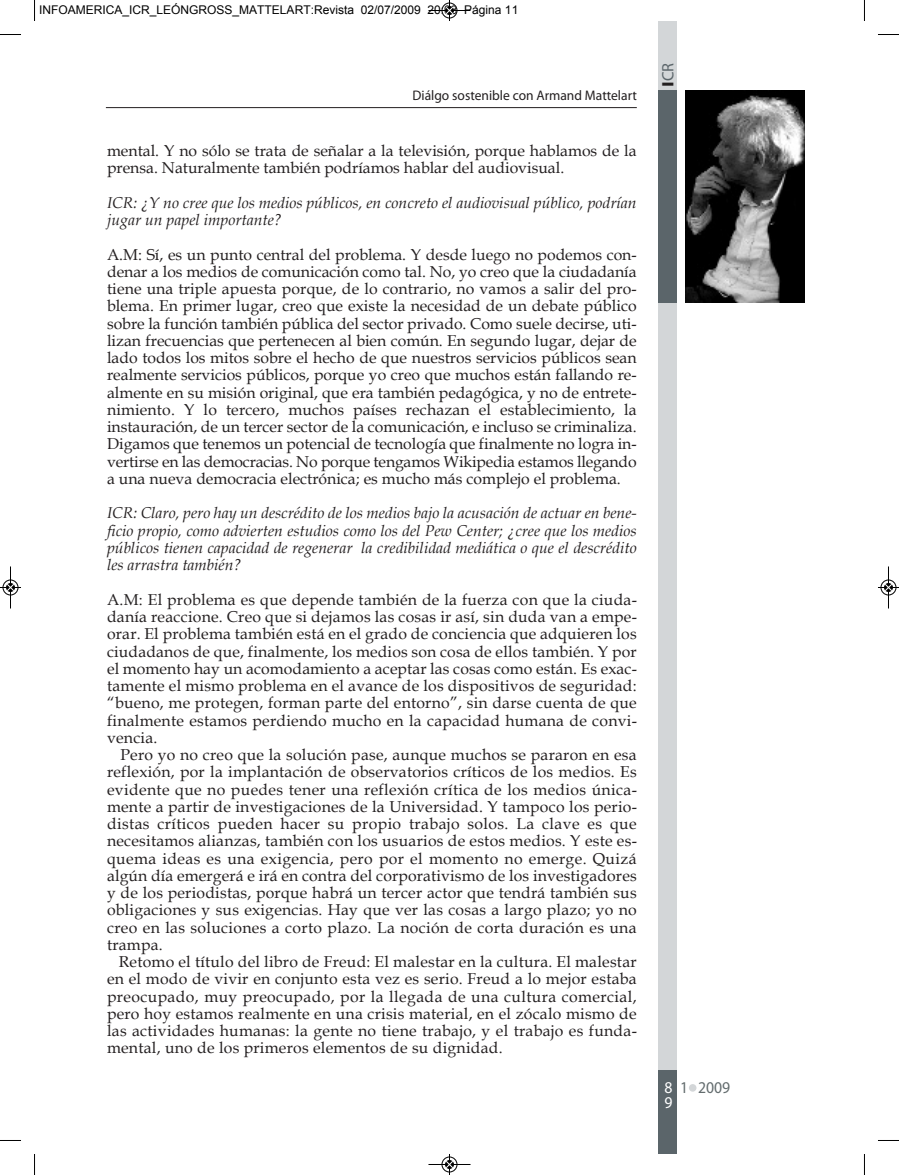
<style>
.page{position:relative;width:899px;height:1175px;background:#fff}
.page>*{position:absolute;margin:0;border:0;box-sizing:border-box;transform-origin:0 0}
.t1{font:16.5px "Myriad Pro";color:#636c6e;scale:.95 1}
.t2{font:16.5px "Myriad Pro";color:#5b656a}
.t3{font:16.5px/15px "Myriad Pro";color:#fff;scale:.95 1}
.t4{font:15.75px/17.2px "Book Antiqua";color:#231f20;text-align:justify}
.t5{font:italic 15.75px/17.2px "Book Antiqua";color:#231f20}
.t6{font:13.95px "Myriad Pro";color:#231f20}
.t7{font:12px "Arial";color:#000}
.s1{font-weight:700;color:#231f20}
</style>
<div class="page">
<div style="left:658px;top:34px;width:18px;height:1105px;background:#d3d6d8"></div>
<div style="left:688px;top:1084px;width:8px;height:7px;background:#d3d6d8;border-radius:50%"></div>
<img style="left:685px;top:90px;width:118px;height:212px">
<div style="left:658px;top:35px;width:19px;height:268px;background:#5b656a"></div>
<div style="left:658px;top:21px;width:19px;height:69px;background:#d3d6d8"></div>
<div style="left:658px;top:1070px;width:19px;height:84px;background:#5b656a"></div>
<hr style="left:106px;top:107px;width:530px;height:1px;background:#231f20">
<svg style="left:34px;top:0;width:1px;height:21px"></svg>
<svg style="left:0;top:34px;width:21px;height:1px"></svg>
<svg style="left:878px;top:34px;width:20px;height:1px"></svg>
<svg style="left:34px;top:1154px;width:1px;height:21px"></svg>
<svg style="left:0;top:1140px;width:21px;height:1px"></svg>
<svg style="left:878px;top:1140px;width:20px;height:1px"></svg>
<svg style="left:428px;top:0;width:43px;height:21px"></svg>
<svg style="left:428px;top:1154px;width:43px;height:21px"></svg>
<svg style="left:0;top:566px;width:21px;height:43px"></svg>
<svg style="left:878px;top:566px;width:20px;height:43px"></svg>
<p class="t7" style="left:39px;top:3px;width:480px">INFOAMERICA_ICR_LEÓNGROSS_MATTELART:Revista 02/07/2009 20:03 Página 11</p>
<p class="t6" style="left:412px;top:90px;width:226px">diálgo sostenible con Armand Mattelart</p>
<p class="t4" style="left:107px;top:142px;width:531px">mental. Y no sólo se trata de señalar a la televisión, porque hablamos de la prensa. Naturalmente también podríamos hablar del audiovisual.</p>
<p class="t5" style="left:107px;top:194px;width:531px">ICR: ¿Y no cree que los medios públicos, en concreto el audiovisual público, podrían jugar un papel importante?</p>
<p class="t4" style="left:107px;top:246px;width:531px">A.M: Sí, es un punto central del problema. Y desde luego no podemos con&shy;denar a los medios de comunicación como tal. No, yo creo que la ciudadanía tiene una triple apuesta porque, de lo contrario, no vamos a salir del pro&shy;blema. En primer lugar, creo que existe la necesidad de un debate público sobre la función también pública del sector privado. Como suele decirse, uti&shy;lizan frecuencias que pertenecen al bien común. En segundo lugar, dejar de lado todos los mitos sobre el hecho de que nuestros servicios públicos sean realmente servicios públicos, porque yo creo que muchos están fallando re&shy;almente en su misión original, que era también pedagógica, y no de entrete&shy;nimiento. Y lo tercero, muchos países rechazan el establecimiento, la instauración, de un tercer sector de la comunicación, e incluso se criminaliza.<br>Digamos que tenemos un potencial de tecnología que finalmente no logra in&shy;vertirse en las democracias. No porque tengamos Wikipedia estamos llegando a una nueva democracia electrónica; es mucho más complejo el problema.</p>
<p class="t5" style="left:107px;top:505px;width:531px;text-align:justify">ICR: Claro, pero hay un descrédito de los medios bajo la acusación de actuar en bene&shy;ficio propio, como advierten estudios como los del Pew Center; ¿cree que los medios públicos tienen capacidad de regenerar la credibilidad mediática o que el descrédito les arrastra también?</p>
<p class="t4" style="left:107px;top:591px;width:531px">A.M: El problema es que depende también de la fuerza con que la ciuda&shy;danía reaccione. Creo que si dejamos las cosas ir así, sin duda van a empe&shy;orar. El problema también está en el grado de conciencia que adquieren los ciudadanos de que, finalmente, los medios son cosa de ellos también. Y por el momento hay un acomodamiento a aceptar las cosas como están. Es exac&shy;tamente el mismo problema en el avance de los dispositivos de seguridad: “bueno, me protegen, forman parte del entorno”, sin darse cuenta de que finalmente estamos perdiendo mucho en la capacidad humana de convi&shy;vencia.</p>
<p class="t4" style="left:107px;top:746px;width:531px;text-indent:13px">Pero yo no creo que la solución pase, aunque muchos se pararon en esa reflexión, por la implantación de observatorios críticos de los medios. Es evidente que no puedes tener una reflexión crítica de los medios única&shy;mente a partir de investigaciones de la Universidad. Y tampoco los perio&shy;distas críticos pueden hacer su propio trabajo solos. La clave es que necesitamos alianzas, también con los usuarios de estos medios. Y este es&shy;quema ideas es una exigencia, pero por el momento no emerge. Quizá algún día emergerá e irá en contra del corporativismo de los investigadores y de los periodistas, porque habrá un tercer actor que tendrá también sus obligaciones y sus exigencias. Hay que ver las cosas a largo plazo; yo no creo en las soluciones a corto plazo. La noción de corta duración es una trampa.</p>
<p class="t4" style="left:107px;top:953px;width:531px;text-indent:12px">Retomo el título del libro de Freud: El malestar en la cultura. El malestar en el modo de vivir en conjunto esta vez es serio. Freud a lo mejor estaba preocupado, muy preocupado, por la llegada de una cultura comercial, pero hoy estamos realmente en una crisis material, en el zócalo mismo de las actividades humanas: la gente no tiene trabajo, y el trabajo es funda&shy;mental, uno de los primeros elementos de su dignidad.</p>
<p class="t2" style="left:661px;top:87px;width:26px;rotate:-90deg"><span class="s1">I</span>Cr</p>
<p class="t3" style="left:664px;top:1081px;width:10px">8<br>9</p>
<p class="t1" style="left:679px;top:1081px;width:54px">1 2009</p>
</div>
